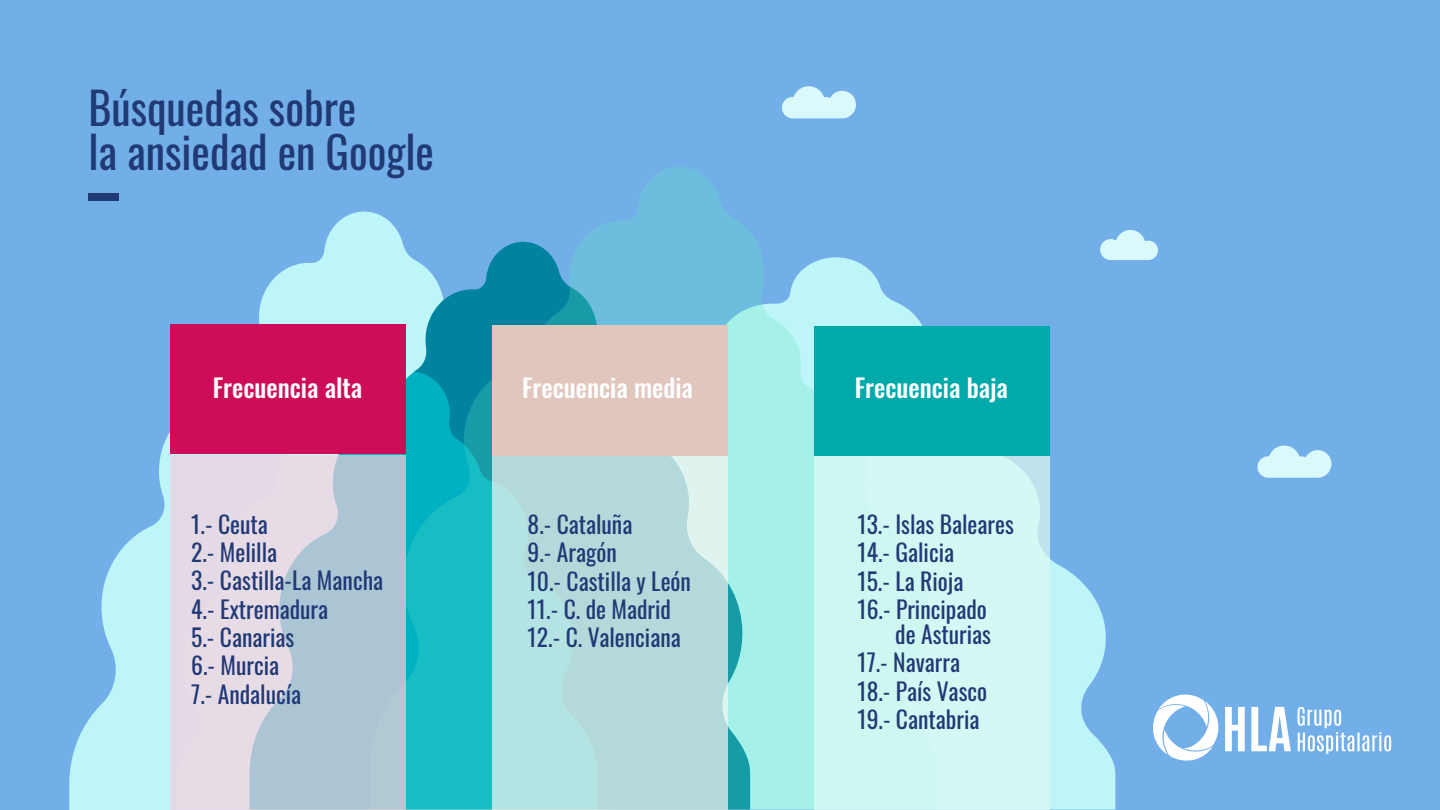
<style>
.page{position:relative;width:1440px;height:810px;background:#72afe8}
.page>*{position:absolute;margin:0;border:0;box-sizing:border-box;transform-origin:0 0}
.t1{font:43.95px/44px "Oswald";color:#213975}
.t2{font:500 25.28px "Oswald";color:#fff}
.t3{font:23.62px/28.3px "Oswald";color:#213975}
</style>
<div class="page">
<div style="left:88px;top:193px;width:30px;height:8px;background:#213975"></div>
<svg style="left:1297px;top:707px;width:94px;height:47px"></svg>
<svg style="left:1225px;top:707px;width:20px;height:44px"></svg>
<svg style="left:1251px;top:707px;width:40px;height:44px"></svg>
<svg style="left:1153px;top:694px;width:66px;height:67px"></svg>
<svg style="left:1050px;top:559px;width:65px;height:251px;fill:#bdf5f8"></svg>
<svg style="left:69px;top:211px;width:301px;height:599px"></svg>
<svg style="left:250px;top:241px;width:120px;height:84px;fill:#bdf5f8"></svg>
<svg style="left:370px;top:167px;width:552px;height:643px"></svg>
<svg style="left:171px;top:455px;width:235px;height:355px;background:#c9d0dd"></svg>
<div style="left:171px;top:325px;width:235px;height:129px;background:#ce0d59"></div>
<div style="left:493px;top:454px;width:235px;height:356px;background:#b4d9db"></div>
<div style="left:493px;top:325px;width:235px;height:130px;background:#e0c6bd"></div>
<div style="left:815px;top:446px;width:235px;height:364px;background:#d4f8f4"></div>
<div style="left:815px;top:326px;width:235px;height:129px;background:#00a9aa"></div>
<svg style="left:1100px;top:230px;width:58px;height:30px"></svg>
<svg style="left:1257px;top:446px;width:74px;height:32px"></svg>
<svg style="left:782px;top:86px;width:74px;height:32px"></svg>
<h1 class="t1" style="left:88px;top:82px;width:347px">Búsquedas sobre<br>la ansiedad en Google</h1>
<p class="t2" style="left:213px;top:375px;width:151px">Frecuencia alta</p>
<p class="t2" style="left:522px;top:375px;width:173px">Frecuencia media</p>
<p class="t2" style="left:855px;top:375px;width:155px">Frecuencia baja</p>
<p class="t3" style="left:191px;top:508px;width:194px">1.- Ceuta<br>2.- Melilla<br>3.- Castilla-La Mancha<br>4.- Extremadura<br>5.- Canarias<br>6.- Murcia<br>7.- Andalucía</p>
<p class="t3" style="left:528px;top:508px;width:165px">8.- Cataluña<br>9.- Aragón<br>10.- Castilla y León<br>11.- C. de Madrid<br>12.- C. Valenciana</p>
<p class="t3" style="left:857px;top:508px;width:158px">13.- Islas Baleares<br>14.- Galicia<br>15.- La Rioja<br>16.- Principado</p>
<p class="t3" style="left:857px;top:618px;width:135px;text-indent:38px">de Asturias<br>17.- Navarra<br>18.- País Vasco<br>19.- Cantabria</p>
</div>
